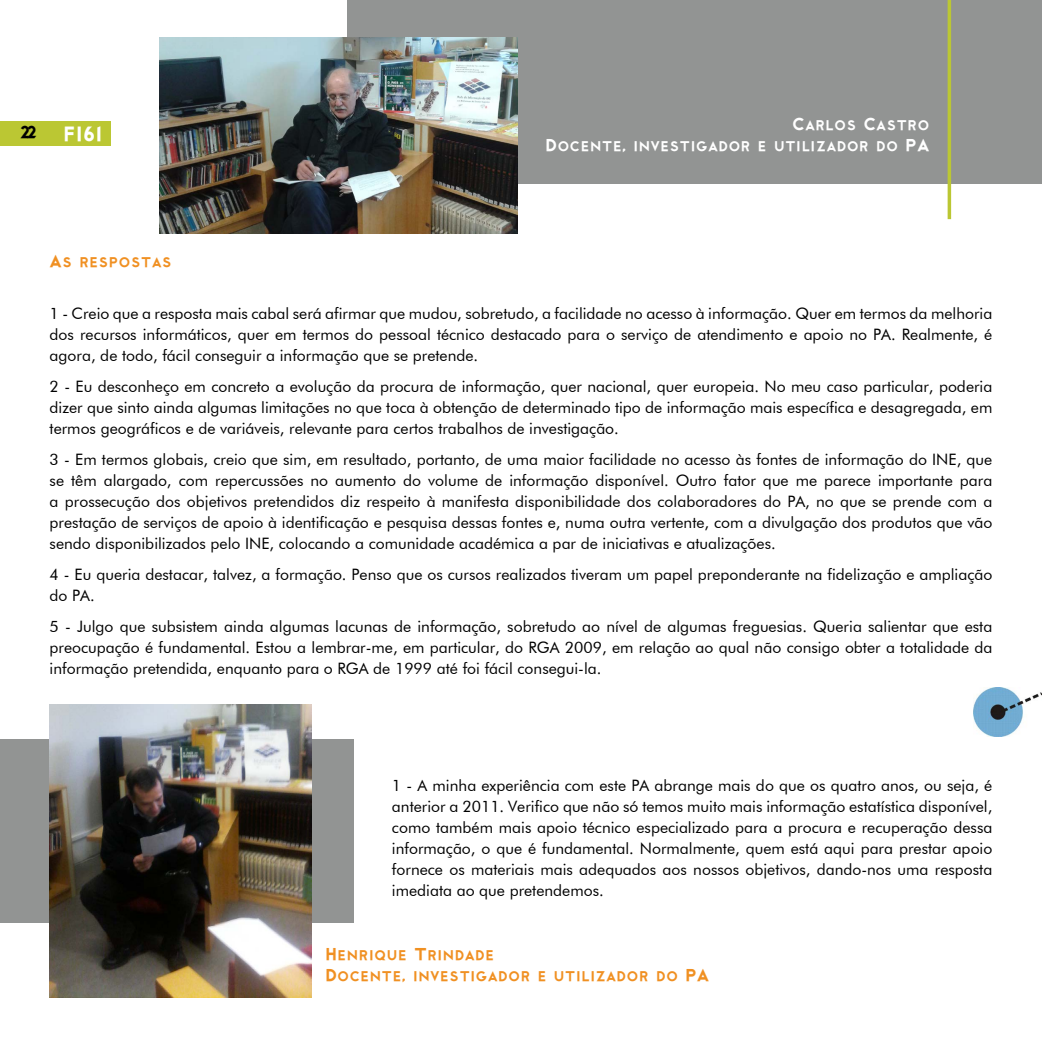
<style>
.page{position:relative;width:1042px;height:1042px;background:#fff}
.page>*{position:absolute;margin:0;border:0;box-sizing:border-box;transform-origin:0 0}
.t1{font:21px "Cityof";color:#fff}
.t2{font:17.5px/21px "Cityof";color:#f09022}
.t3{font:17.5px/21px "Cityof";color:#fff;text-align:right}
.t4{font:15.75px/21px "Futura BT";color:#000;text-align:justify}
.s1{font-size:17.5px;color:#000}
</style>
<div class="page">
<div style="left:0;top:121px;width:110px;height:25px;background:#bbc733"></div>
<div style="left:347px;top:0;width:695px;height:184px;background:#929493"></div>
<svg style="left:947px;top:0;width:4px;height:219px"></svg>
<div style="left:0;top:739px;width:354px;height:184px;background:#929493"></div>
<img style="left:973px;top:687px;width:69px;height:49px">
<img style="left:160px;top:37px;width:357px;height:196px">
<img style="left:50px;top:704px;width:261px;height:293px">
<h1 class="t1" style="left:19px;top:123px;width:85px"><span class="s1">22</span> FI61</h1>
<p class="t3" style="left:545px;top:113px;width:386px">Carlos Castro<br>Docente, investigador e utilizador do PA</p>
<p class="t2" style="left:50px;top:250px;width:124px">As respostas</p>
<p class="t4" style="left:50px;top:303px;width:944px">1 - Creio que a resposta mais cabal será afirmar que mudou, sobretudo, a facilidade no acesso à informação. Quer em termos da melhoria dos recursos informáticos, quer em termos do pessoal técnico destacado para o serviço de atendimento e apoio no PA. Realmente, é agora, de todo, fácil conseguir a informação que se pretende.</p>
<p class="t4" style="left:50px;top:376px;width:944px">2 - Eu desconheço em concreto a evolução da procura de informação, quer nacional, quer europeia. No meu caso particular, poderia dizer que sinto ainda algumas limitações no que toca à obtenção de determinado tipo de informação mais específica e desagregada, em termos geográficos e de variáveis, relevante para certos trabalhos de investigação.</p>
<p class="t4" style="left:50px;top:449px;width:944px">3 - Em termos globais, creio que sim, em resultado, portanto, de uma maior facilidade no acesso às fontes de informação do INE, que se têm alargado, com repercussões no aumento do volume de informação disponível. Outro fator que me parece importante para a prossecução dos objetivos pretendidos diz respeito à manifesta disponibilidade dos colaboradores do PA, no que se prende com a prestação de serviços de apoio à identificação e pesquisa dessas fontes e, numa outra vertente, com a divulgação dos produtos que vão sendo disponibilizados pelo INE, colocando a comunidade académica a par de iniciativas e atualizações.</p>
<p class="t4" style="left:50px;top:564px;width:944px">4 - Eu queria destacar, talvez, a formação. Penso que os cursos realizados tiveram um papel preponderante na fidelização e ampliação do PA.</p>
<p class="t4" style="left:50px;top:615px;width:944px">5 - Julgo que subsistem ainda algumas lacunas de informação, sobretudo ao nível de algumas freguesias. Queria salientar que esta preocupação é fundamental. Estou a lembrar-me, em particular, do RGA 2009, em relação ao qual não consigo obter a totalidade da informação pretendida, enquanto para o RGA de 1999 até foi fácil consegui-la.</p>
<p class="t4" style="left:392px;top:775px;width:602px">1 - A minha experiência com este PA abrange mais do que os quatro anos, ou seja, é anterior a 2011. Verifico que não só temos muito mais informação estatística disponível, como também mais apoio técnico especializado para a procura e recuperação dessa informação, o que é fundamental. Normalmente, quem está aqui para prestar apoio fornece os materiais mais adequados aos nossos objetivos, dando-nos uma resposta imediata ao que pretendemos.</p>
<p class="t2" style="left:325px;top:943px;width:386px">Henrique Trindade<br>Docente, investigador e utilizador do PA</p>
</div>
